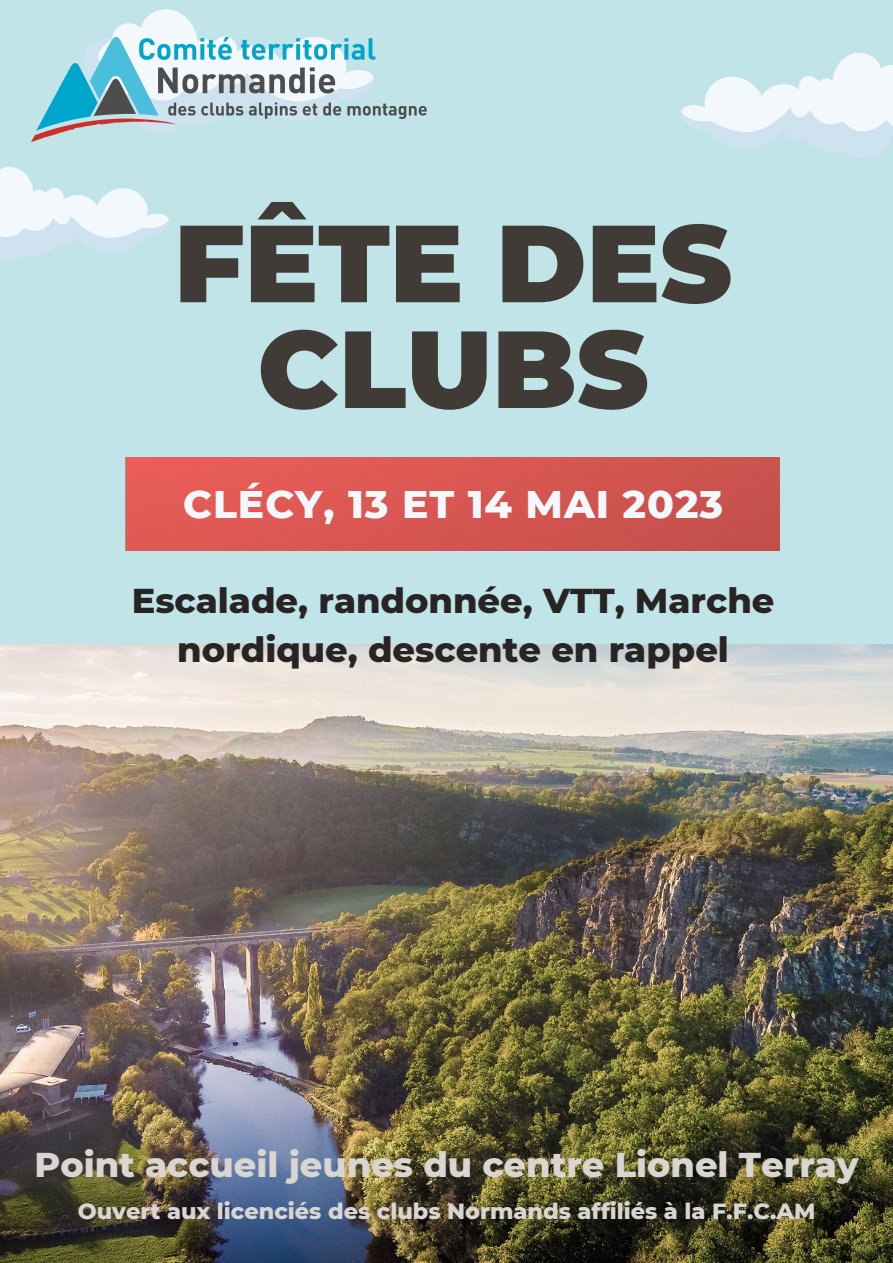
<style>
.page{position:relative;width:893px;height:1263px;background:#c0e4e8}
.page>*{position:absolute;margin:0;border:0;box-sizing:border-box;transform-origin:0 0}
.t1{font:900 109.35px/105.8px "Montserrat";color:#403b37;text-align:center}
.t2{font:800 39.3px "Montserrat";letter-spacing:.025em;color:#f2f8fc}
.t3{font:800 35.17px/48.9px "Montserrat";color:#292424;text-align:center}
.t4{font:800 35.17px "Montserrat";color:#d9d5d1}
.t5{font:800 22.35px "Montserrat";color:#d9d5d1}
</style>
<div class="page">
<svg style="left:0;top:167px;width:169px;height:95px"></svg>
<svg style="left:681px;top:52px;width:212px;height:107px"></svg>
<svg style="left:112px;top:9px;width:117px;height:28px"></svg>
<img style="left:126px;top:458px;width:654px;height:92px">
<img style="left:31px;top:37px;width:396px;height:104px">
<img style="left:0;top:644px;width:893px;height:619px">
<h1 class="t1" style="left:174px;top:210px;width:559px">FÊTE DES<br>CLUBS</h1>
<p class="t2" style="left:183px;top:480px;width:541px">CLÉCY, 13 ET 14 MAI 2023</p>
<p class="t3" style="left:132px;top:576px;width:644px">Escalade, randonnée, VTT, Marche nordique, descente en rappel</p>
<p class="t4" style="left:34px;top:1142px;width:826px">Point accueil jeunes du centre Lionel Terray</p>
<p class="t5" style="left:78px;top:1197px;width:739px">Ouvert aux licenciés des clubs Normands affiliés à la F.F.C.AM</p>
</div>
